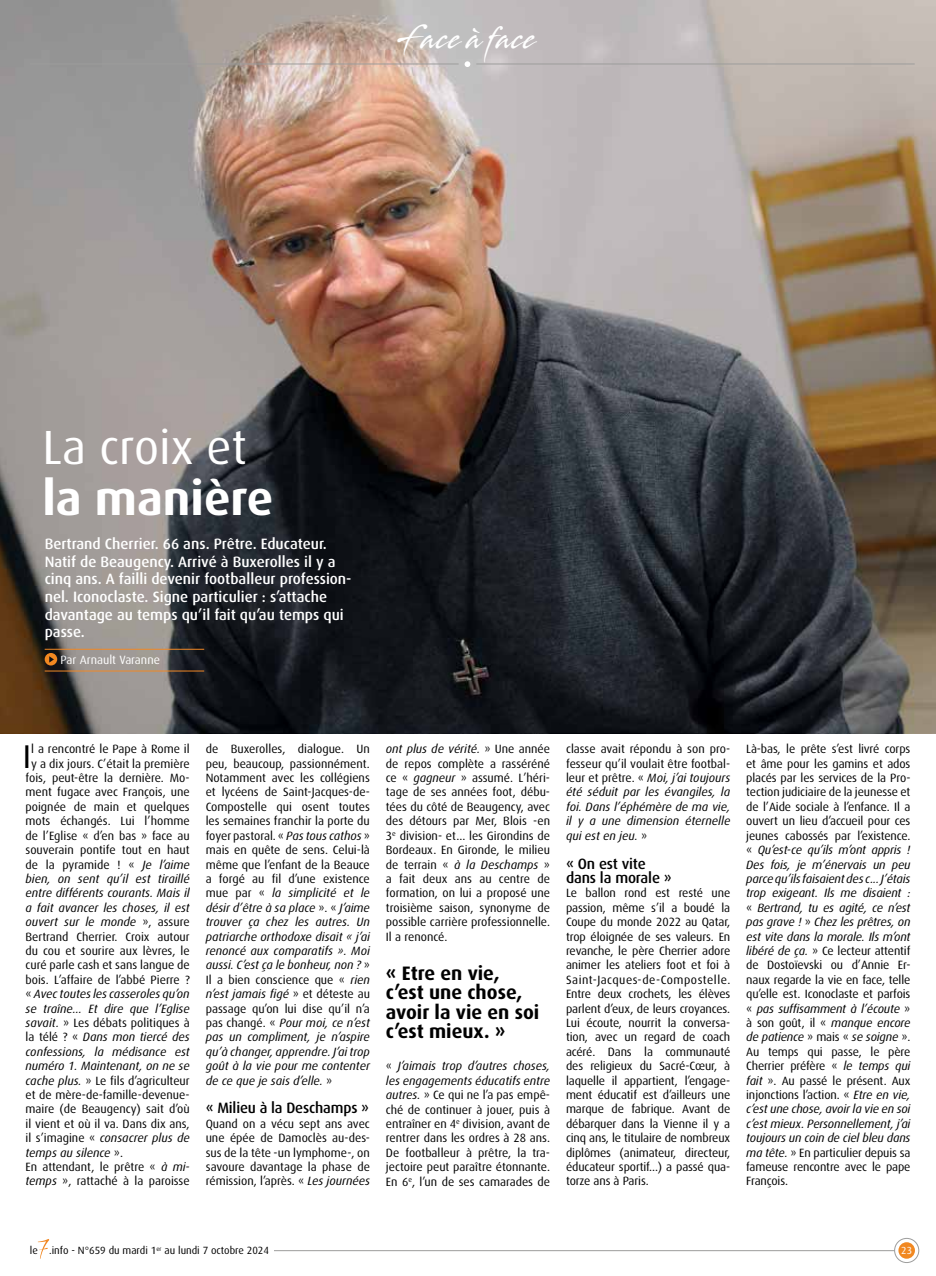
<style>
.page{position:relative;width:936px;height:1276px;background:#fff}
.page>*{position:absolute;margin:0;border:0;box-sizing:border-box;transform-origin:0 0}
.t1{font:48px "Dax";color:#fff}
.t2{font:700 48px "Dax";color:#fff}
.t3{font:33px "Dax";color:#000}
.t4{font:30px "Stingray";letter-spacing:.04em;color:#fff;scale:.74 1}
.t5{font:700 19.5px/19.5px "Dax";color:#000}
.t6{font:500 15px/17.7px "Dax";color:#fff}
.t7{font:500 15px/14.4px "Dax";letter-spacing:-.01em;color:#000}
.t8{font:12px/14.4px "Dax";color:#000;text-align:justify}
.t9{font:italic 12px/14.4px "Dax";color:#000;text-align:justify}
.t10{font:12px "Dax";color:#fff}
.t11{font:10.5px "Dax";color:#000}
.t12{font:10.2px "Dax";color:#fff}
.s1{font-style:italic}
.s2{font-style:normal}
</style>
<div class="page">
<img style="left:0;top:0;width:935px;height:734px">
<hr style="left:45px;top:649px;width:159px;height:1px;background:#f18825">
<svg style="left:45px;top:653px;width:12px;height:12px"></svg>
<hr style="left:45px;top:671px;width:159px;height:1px;background:#f18825">
<hr style="left:30px;top:64px;width:428px;height:1px;background:#9d9d9c">
<hr style="left:476px;top:64px;width:438px;height:1px;background:#9d9d9c">
<svg style="left:464px;top:61px;width:6px;height:6px"></svg>
<div style="left:898px;top:1242px;width:16px;height:16px;background:#f18821;border-radius:50%"></div>
<div style="left:894px;top:1238px;width:24px;height:24px;border:1px solid #9d9d9c;border-radius:50%"></div>
<hr style="left:274px;top:1250px;width:620px;height:1px;background:#9d9d9c">
<svg style="left:38px;top:1239px;width:11px;height:19px"></svg>
<h3 class="t4" style="left:399px;top:18px;width:186px">Face à face</h3>
<h1 class="t1" style="left:43px;top:421px;width:206px">La croix et</h1>
<h1 class="t2" style="left:43px;top:471px;width:232px">la manière</h1>
<p class="t6" style="left:45px;top:535px;width:308px">Bertrand Cherrier. 66 ans. Prêtre. Educateur.<br>Natif de Beaugency. Arrivé à Buxerolles il y a cinq ans. A failli devenir footballeur profession&shy;nel. Iconoclaste. Signe particulier : s’attache davantage au temps qu’il fait qu’au temps qui passe.</p>
<p class="t10" style="left:61px;top:653px;width:101px">Par Arnault Varanne</p>
<h2 class="t3" style="left:23px;top:738px;width:10px">I</h2>
<p class="t8" style="left:31px;top:742px;width:160px">l a rencontré le Pape à Rome il</p>
<p class="t8" style="left:31px;top:756px;width:160px">y a dix jours. C’était la première</p>
<p class="t8" style="left:26px;top:771px;width:166px">fois, peut-être la dernière. Mo-</p>
<p class="t8" style="left:26px;top:785px;width:166px">ment fugace avec François, une</p>
<p class="t8" style="left:26px;top:799px;width:166px">poignée de main et quelques</p>
<p class="t8" style="left:26px;top:814px;width:166px">mots échangés. Lui l’homme</p>
<p class="t8" style="left:26px;top:828px;width:166px">de l’Eglise « d’en bas » face au</p>
<p class="t8" style="left:26px;top:843px;width:166px">souverain pontife tout en haut</p>
<p class="t8" style="left:26px;top:857px;width:166px">de la pyramide ! « <span class="s1">Je l’aime</span></p>
<p class="t9" style="left:26px;top:871px;width:166px">bien, on sent qu’il est tiraillé</p>
<p class="t9" style="left:26px;top:886px;width:166px">entre différents courants. Mais il</p>
<p class="t9" style="left:26px;top:900px;width:166px">a fait avancer les choses, il est</p>
<p class="t9" style="left:26px;top:915px;width:166px">ouvert sur le monde <span class="s2">», assure</span></p>
<p class="t8" style="left:26px;top:929px;width:166px">Bertrand Cherrier. Croix autour</p>
<p class="t8" style="left:26px;top:943px;width:166px">du cou et sourire aux lèvres, le</p>
<p class="t8" style="left:26px;top:958px;width:166px">curé parle cash et sans langue de</p>
<p class="t8" style="left:26px;top:972px;width:166px">bois. L’affaire de l’abbé Pierre ?</p>
<p class="t9" style="left:26px;top:987px;width:166px"><span class="s2">«</span> Avec toutes les casseroles qu’on</p>
<p class="t9" style="left:26px;top:1001px;width:166px">se traîne... Et dire que l’Eglise</p>
<p class="t8" style="left:26px;top:1015px;width:166px"><span class="s1">savait.</span> » Les débats politiques à</p>
<p class="t9" style="left:26px;top:1030px;width:166px"><span class="s2">la télé ? «</span> Dans mon tiercé des</p>
<p class="t9" style="left:26px;top:1044px;width:166px">confessions, la médisance est</p>
<p class="t9" style="left:26px;top:1059px;width:166px">numéro 1. Maintenant, on ne se</p>
<p class="t8" style="left:26px;top:1073px;width:166px"><span class="s1">cache plus.</span> » Le fils d’agriculteur</p>
<p class="t8" style="left:26px;top:1087px;width:166px">et de mère-de-famille-devenue-</p>
<p class="t8" style="left:26px;top:1102px;width:166px">maire (de Beaugency) sait d’où</p>
<p class="t8" style="left:26px;top:1116px;width:166px">il vient et où il va. Dans dix ans,</p>
<p class="t9" style="left:26px;top:1131px;width:166px"><span class="s2">il s’imagine «</span> consacrer plus de</p>
<p class="t9" style="left:26px;top:1145px;width:99px">temps au silence <span class="s2">».</span></p>
<p class="t8" style="left:26px;top:1159px;width:166px">En attendant, le prêtre « <span class="s1">à mi-</span></p>
<p class="t8" style="left:26px;top:1174px;width:166px"><span class="s1">temps</span> », rattaché à la paroisse</p>
<p class="t8" style="left:206px;top:742px;width:166px">de Buxerolles, dialogue. Un peu, beaucoup, passionnément.<br>Notamment avec les collégiens et lycéens de Saint-Jacques-de-Compostelle qui osent toutes les semaines franchir la porte du foyer pastoral. « <span class="s1">Pas tous cathos</span> » mais en quête de sens. Celui-là même que l’enfant de la Beauce a forgé au fil d’une existence mue par « <span class="s1">la simplicité et le désir d’être à sa place</span> ». « <span class="s1">J’aime trouver ça chez les autres. Un patriarche orthodoxe disait « j’ai renoncé aux comparatifs ». Moi aussi. C’est ça le bonheur, non ?</span> » Il a bien conscience que « <span class="s1">rien n’est jamais figé</span> » et déteste au passage qu’on lui dise qu’il n’a pas changé. « <span class="s1">Pour moi, ce n’est pas un compliment, je n’aspire qu’à changer, apprendre. J’ai trop goût à la vie pour me contenter de ce que je sais d’elle.</span> »</p>
<p class="t7" style="left:206px;top:1101px;width:165px">« Milieu à la Deschamps »</p>
<p class="t8" style="left:206px;top:1116px;width:166px">Quand on a vécu sept ans avec une épée de Damoclès au-des&shy;sus de la tête -un lymphome-, on savoure davantage la phase de rémission, l’après. « <span class="s1">Les journées</span></p>
<p class="t8" style="left:386px;top:742px;width:166px"><span class="s1">ont plus de vérité.</span> » Une année de repos complète a rasséréné ce « <span class="s1">gagneur</span> » assumé. L’héri&shy;tage de ses années foot, débu&shy;tées du côté de Beaugency, avec des détours par Mer, Blois -en 3<sup>e</sup> division- et... les Girondins de Bordeaux. En Gironde, le milieu de terrain « <span class="s1">à la Deschamps</span> » a fait deux ans au centre de formation, on lui a proposé une troisième saison, synonyme de possible carrière professionnelle.<br>Il a renoncé.</p>
<h3 class="t5" style="left:386px;top:963px;width:155px">« Etre en vie, c’est une chose, avoir la vie en soi c’est mieux. »</h3>
<p class="t8" style="left:386px;top:1059px;width:166px">« <span class="s1">J’aimais trop d’autres choses, les engagements éducatifs entre autres.</span> » Ce qui ne l’a pas empê&shy;ché de continuer à jouer, puis à entraîner en 4<sup>e</sup> division, avant de rentrer dans les ordres à 28 ans.<br>De footballeur à prêtre, la tra&shy;jectoire peut paraître étonnante.<br>En 6<sup>e</sup>, l’un de ses camarades de</p>
<p class="t9" style="left:566px;top:742px;width:166px"><span class="s2">classe avait répondu à son pro&shy;fesseur qu’il voulait être footbal&shy;leur et prêtre. «</span> Moi, j’ai toujours été séduit par les évangiles, la foi. Dans l’éphémère de ma vie, il y a une dimension éternelle qui est en jeu. <span class="s2">»</span></p>
<p class="t7" style="left:566px;top:856px;width:107px">« On est vite dans la morale »</p>
<p class="t8" style="left:566px;top:886px;width:166px">Le ballon rond est resté une passion, même s’il a boudé la Coupe du monde 2022 au Qatar, trop éloignée de ses valeurs. En revanche, le père Cherrier adore animer les ateliers foot et foi à Saint-Jacques-de-Compostelle.<br>Entre deux crochets, les élèves parlent d’eux, de leurs croyances.<br>Lui écoute, nourrit la conversa&shy;tion, avec un regard de coach acéré. Dans la communauté des religieux du Sacré-Cœur, à laquelle il appartient, l’engage&shy;ment éducatif est d’ailleurs une marque de fabrique. Avant de débarquer dans la Vienne il y a cinq ans, le titulaire de nombreux diplômes (animateur, directeur, éducateur sportif...) a passé qua&shy;torze ans à Paris.</p>
<p class="t8" style="left:746px;top:742px;width:166px">Là-bas, le prête s’est livré corps et âme pour les gamins et ados placés par les services de la Pro&shy;tection judiciaire de la jeunesse et de l’Aide sociale à l’enfance. Il a ouvert un lieu d’accueil pour ces jeunes cabossés par l’existence. « <span class="s1">Qu’est-ce qu’ils m’ont appris !<br>Des fois, je m’énervais un peu parce qu’ils faisaient des c... J’étais trop exigeant. Ils me disaient : </span>« <span class="s1">Bertrand, tu es agité, ce n’est pas grave !</span> » <span class="s1">Chez les prêtres, on est vite dans la morale. Ils m’ont libéré de ça.</span> » Ce lecteur attentif de Dostoïevski ou d’Annie Er&shy;naux regarde la vie en face, telle qu’elle est. Iconoclaste et parfois « <span class="s1">pas suffisamment à l’écoute</span> » à son goût, il « <span class="s1">manque encore de patience</span> » mais « <span class="s1">se soigne</span> ».<br>Au temps qui passe, le père Cherrier préfère « <span class="s1">le temps qui fait</span> ». Au passé le présent. Aux injonctions l’action. « <span class="s1">Etre en vie, c’est une chose, avoir la vie en soi c’est mieux. Personnellement, j’ai toujours un coin de ciel bleu dans ma tête.</span> » En particulier depuis sa fameuse rencontre avec le pape François.</p>
<p class="t11" style="left:30px;top:1244px;width:241px">le .info - N°659 du mardi 1<sup>er</sup> au lundi 7 octobre 2024</p>
<p class="t12" style="left:901px;top:1244px;width:12px">23</p>
</div>
